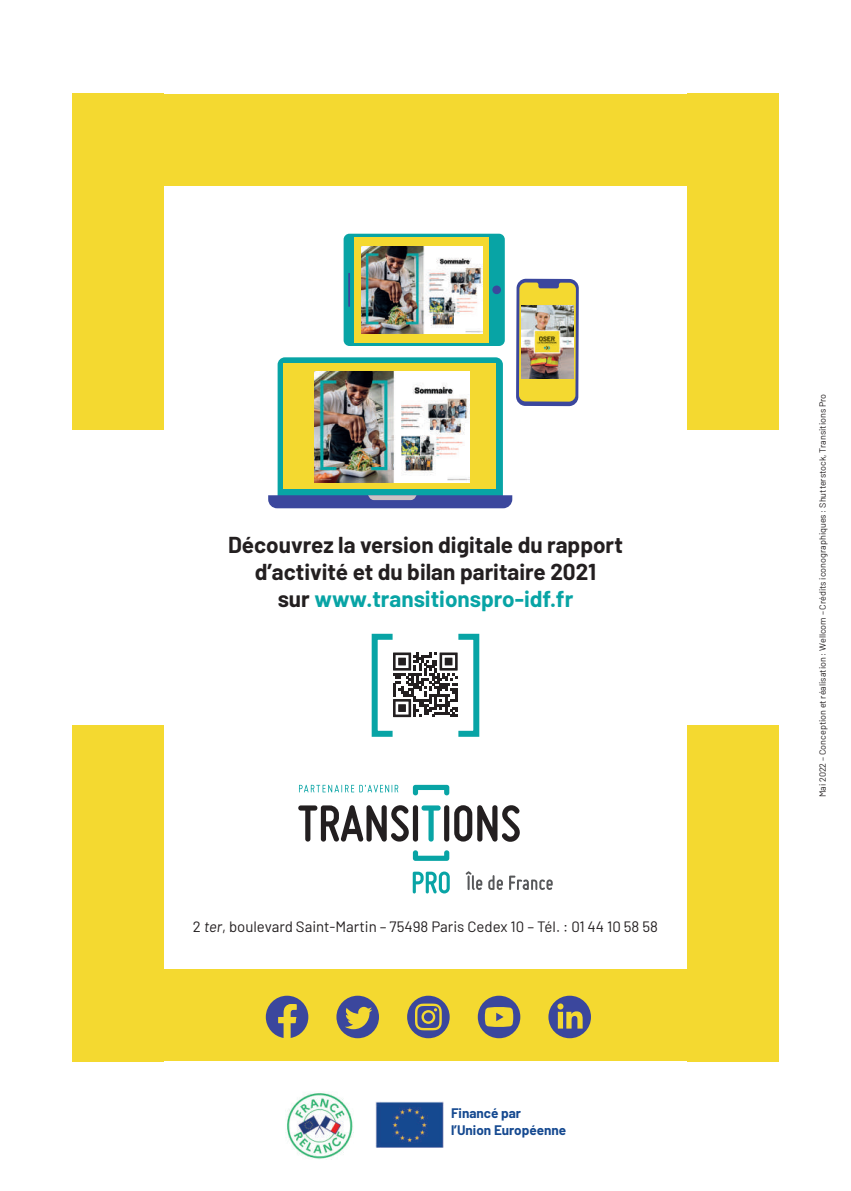
<style>
.page{position:relative;width:851px;height:1191px;background:#fff}
.page>*{position:absolute;margin:0;border:0;box-sizing:border-box;transform-origin:0 0}
.t1{font:700 22.5px/27px "Barlow";color:#231f20;text-align:center}
.t2{font:15px "Barlow";color:#231f20}
.t3{font:700 13.5px/16.2px "Barlow";color:#154990}
.t4{font:9px "Barlow";color:#231f20}
.s1{color:#08a4a5}
.s2{font-style:italic}
</style>
<div class="page">
<svg style="left:412px;top:871px;width:37px;height:22px"></svg>
<svg style="left:413px;top:785px;width:36px;height:10px"></svg>
<svg style="left:413px;top:850px;width:36px;height:11px"></svg>
<svg style="left:421px;top:805px;width:19px;height:36px"></svg>
<svg style="left:298px;top:805px;width:111px;height:37px"></svg>
<div style="left:413px;top:805px;width:5px;height:36px;background:#231f20;border-radius:3px"></div>
<div style="left:444px;top:805px;width:5px;height:36px;background:#231f20;border-radius:3px"></div>
<svg style="left:454px;top:805px;width:66px;height:37px"></svg>
<svg style="left:465px;top:871px;width:17px;height:19px"></svg>
<svg style="left:488px;top:875px;width:15px;height:15px"></svg>
<svg style="left:509px;top:875px;width:43px;height:15px"></svg>
<svg style="left:299px;top:784px;width:99px;height:8px"></svg>
<svg style="left:516px;top:279px;width:62px;height:127px;background:#bbad56"></svg>
<div style="left:343px;top:234px;width:161px;height:112px;background:#08a4a5;border-radius:6px"></div>
<div style="left:354px;top:237px;width:135px;height:105px;background:#f4d930"></div>
<div style="left:492px;top:285px;width:9px;height:9px;background:#3b479d;border-radius:50%"></div>
<hr style="left:348px;top:273px;width:2px;height:34px;background:#3b479d">
<div style="left:277px;top:357px;width:226px;height:149px;background:#08a4a5;border-radius:7px"></div>
<div style="left:283px;top:363px;width:213px;height:126px;background:#f4d930"></div>
<svg style="left:268px;top:495px;width:244px;height:13px;background:#4653a0"></svg>
<img style="left:314px;top:371px;width:155px;height:111px">
<img style="left:361px;top:246px;width:121px;height:87px">
<img style="left:521px;top:305px;width:53px;height:74px">
<div style="left:101px;top:94px;width:660px;height:91px;background:#f4d930"></div>
<div style="left:72px;top:94px;width:92px;height:335px;background:#f4d930"></div>
<div style="left:687px;top:94px;width:91px;height:335px;background:#f4d930"></div>
<div style="left:101px;top:969px;width:660px;height:92px;background:#f4d930"></div>
<div style="left:72px;top:725px;width:92px;height:336px;background:#f4d930"></div>
<div style="left:687px;top:725px;width:91px;height:336px;background:#f4d930"></div>
<img style="left:287px;top:1093px;width:67px;height:67px">
<img style="left:376px;top:1101px;width:68px;height:46px">
<div style="left:407px;top:995px;width:42px;height:43px;background:#3b479d;border-radius:50%"></div>
<svg style="left:415px;top:1003px;width:26px;height:27px"></svg>
<svg style="left:266px;top:995px;width:42px;height:43px"></svg>
<div style="left:336px;top:995px;width:43px;height:43px;background:#3b479d;border-radius:50%"></div>
<svg style="left:345px;top:1006px;width:27px;height:23px"></svg>
<div style="left:548px;top:995px;width:43px;height:43px;background:#3b479d;border-radius:50%"></div>
<svg style="left:557px;top:1003px;width:25px;height:25px"></svg>
<div style="left:477px;top:995px;width:43px;height:43px;background:#3b479d;border-radius:50%"></div>
<svg style="left:485px;top:1007px;width:28px;height:20px"></svg>
<svg style="left:395px;top:652px;width:60px;height:65px"></svg>
<div style="left:398px;top:704px;width:8px;height:8px;background:#231f20"></div>
<div style="left:371px;top:634px;width:24px;height:103px;border:6px solid #08a4a5"></div>
<div style="left:455px;top:634px;width:24px;height:103px;border:6px solid #08a4a5"></div>
<p class="t1" style="left:228px;top:533px;width:396px">Découvrez la version digitale du rapport d’activité et du bilan paritaire 2021<br>sur <span class="s1">www.transitionspro-idf.fr</span></p>
<p class="t2" style="left:193px;top:920px;width:466px">2 <span class="s2">ter</span>, boulevard Saint-Martin – 75498 Paris Cedex 10 – Tél. : 01 44 10 58 58</p>
<p class="t3" style="left:451px;top:1106px;width:117px">Financé par<br>l’Union Européenne</p>
<p class="t4" style="left:819px;top:797px;width:405px;rotate:-90deg">Mai 2022 – Conception et réalisation : Wellcom – Crédits iconographiques : Shutterstock, Transitions Pro</p>
</div>
